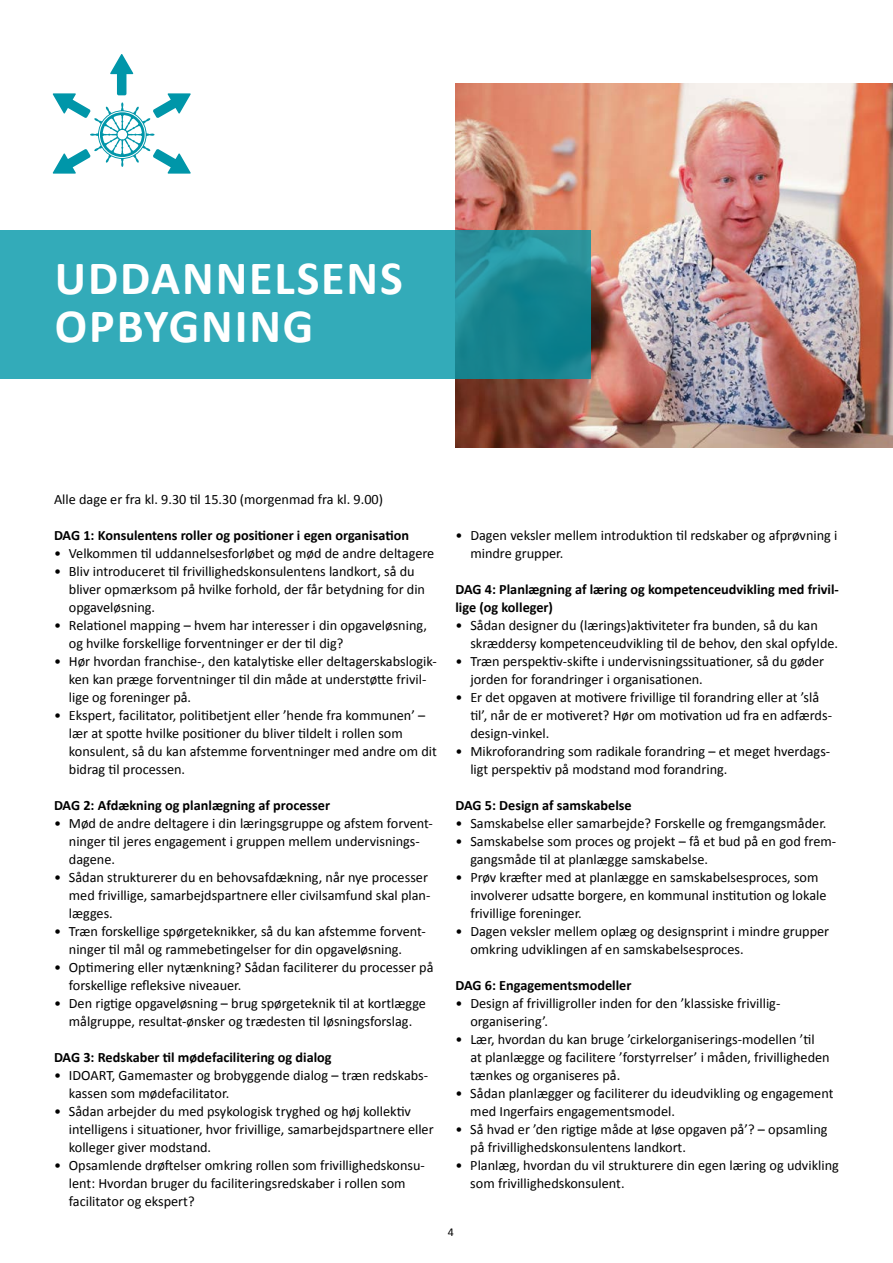
<style>
.page{position:relative;width:893px;height:1263px;background:#fff}
.page>*{position:absolute;margin:0;border:0;box-sizing:border-box;transform-origin:0 0}
.t1{font:700 48px/48px "Calibri";letter-spacing:.04em;color:#fff}
.t2{font:14.25px/18px "Calibri";color:#000}
.t3{font:700 14.25px/18px "Calibri";color:#000}
.t4{font:12px "Calibri";color:#000}
</style>
<div class="page">
<img style="left:455px;top:84px;width:438px;height:363px">
<svg style="left:0;top:230px;width:591px;height:148px;background:#2da2b0"></svg>
<svg style="left:53px;top:54px;width:138px;height:120px"></svg>
<h1 class="t1" style="left:55px;top:252px;width:349px">UDDANNELSENS<br>OPBYGNING</h1>
<p class="t2" style="left:54px;top:490px;width:331px">Alle dage er fra kl. 9.30 til 15.30 (morgenmad fra kl. 9.00)</p>
<p class="t3" style="left:54px;top:526px;width:356px">DAG 1: Konsulentens roller og positioner i egen organisation</p>
<p class="t2" style="left:54px;top:544px;width:382px">• Velkommen til uddannelsesforløbet og mød de andre deltagere</p>
<p class="t2" style="left:69px;top:562px;width:358px;text-indent:-15px">• Bliv introduceret til frivillighedskonsulentens landkort, så du bliver opmærksom på hvilke forhold, der får betydning for din opgaveløsning.</p>
<p class="t2" style="left:69px;top:616px;width:360px;text-indent:-15px">• Relationel mapping – hvem har interesser i din opgaveløsning, og hvilke forskellige forventninger er der til dig?</p>
<p class="t2" style="left:69px;top:652px;width:369px;text-indent:-15px">• Hør hvordan franchise-, den katalytiske eller deltagerskabslogik&shy;ken kan præge forventninger til din måde at understøtte frivil&shy;lige og foreninger på.</p>
<p class="t2" style="left:69px;top:706px;width:370px;text-indent:-15px">• Ekspert, facilitator, politibetjent eller ’hende fra kommunen’ – lær at spotte hvilke positioner du bliver tildelt i rollen som konsulent, så du kan afstemme forventninger med andre om dit bidrag til processen.</p>
<p class="t3" style="left:54px;top:796px;width:278px">DAG 2: Afdækning og planlægning af processer</p>
<p class="t2" style="left:69px;top:814px;width:366px;text-indent:-15px">• Mød de andre deltagere i din læringsgruppe og afstem forvent&shy;ninger til jeres engagement i gruppen mellem undervisnings&shy;dagene.</p>
<p class="t2" style="left:69px;top:868px;width:363px;text-indent:-15px">• Sådan strukturerer du en behovsafdækning, når nye processer med frivillige, samarbejdspartnere eller civilsamfund skal plan&shy;lægges.</p>
<p class="t2" style="left:69px;top:922px;width:358px;text-indent:-15px">• Træn forskellige spørgeteknikker, så du kan afstemme forvent&shy;ninger til mål og rammebetingelser for din opgaveløsning.</p>
<p class="t2" style="left:69px;top:958px;width:366px;text-indent:-15px">• Optimering eller nytænkning? Sådan faciliterer du processer på forskellige refleksive niveauer.</p>
<p class="t2" style="left:54px;top:994px;width:373px;text-align:center">• Den rigtige opgaveløsning – brug spørgeteknik til at kortlægge målgruppe, resultat-ønsker og trædesten til løsningsforslag.</p>
<p class="t3" style="left:54px;top:1048px;width:279px">DAG 3: Redskaber til mødefacilitering og dialog</p>
<p class="t2" style="left:69px;top:1066px;width:361px;text-indent:-15px">• IDOART, Gamemaster og brobyggende dialog – træn redskabs&shy;kassen som mødefacilitator.</p>
<p class="t2" style="left:69px;top:1102px;width:366px;text-indent:-15px">• Sådan arbejder du med psykologisk tryghed og høj kollektiv intelligens i situationer, hvor frivillige, samarbejdspartnere eller kolleger giver modstand.</p>
<p class="t2" style="left:69px;top:1156px;width:358px;text-indent:-15px">• Opsamlende drøftelser omkring rollen som frivillighedskonsu&shy;lent: Hvordan bruger du faciliteringsredskaber i rollen som facilitator og ekspert?</p>
<p class="t2" style="left:470px;top:526px;width:369px;text-indent:-15px">• Dagen veksler mellem introduktion til redskaber og afprøvning i mindre grupper.</p>
<p class="t3" style="left:455px;top:580px;width:385px">DAG 4: Planlægning af læring og kompetenceudvikling med frivil&shy;lige (og kolleger)</p>
<p class="t2" style="left:470px;top:616px;width:369px;text-indent:-15px">• Sådan designer du (lærings)aktiviteter fra bunden, så du kan skræddersy kompetenceudvikling til de behov, den skal opfylde.</p>
<p class="t2" style="left:470px;top:652px;width:355px;text-indent:-15px">• Træn perspektiv-skifte i undervisningssituationer, så du gøder jorden for forandringer i organisationen.</p>
<p class="t2" style="left:470px;top:688px;width:363px;text-indent:-15px">• Er det opgaven at motivere frivillige til forandring eller at ’slå til’, når de er motiveret? Hør om motivation ud fra en adfærds&shy;design-vinkel.</p>
<p class="t2" style="left:470px;top:742px;width:361px;text-indent:-15px">• Mikroforandring som radikale forandring – et meget hverdags&shy;ligt perspektiv på modstand mod forandring.</p>
<p class="t3" style="left:455px;top:796px;width:178px">DAG 5: Design af samskabelse</p>
<p class="t2" style="left:455px;top:814px;width:372px">• Samskabelse eller samarbejde? Forskelle og fremgangsmåder.</p>
<p class="t2" style="left:470px;top:832px;width:367px;text-indent:-15px">• Samskabelse som proces og projekt – få et bud på en god frem&shy;gangsmåde til at planlægge samskabelse.</p>
<p class="t2" style="left:470px;top:868px;width:358px;text-indent:-15px">• Prøv kræfter med at planlægge en samskabelsesproces, som involverer udsatte borgere, en kommunal institution og lokale frivillige foreninger.</p>
<p class="t2" style="left:470px;top:922px;width:360px;text-indent:-15px">• Dagen veksler mellem oplæg og designsprint i mindre grupper omkring udviklingen af en samskabelsesproces.</p>
<p class="t3" style="left:455px;top:976px;width:177px">DAG 6: Engagementsmodeller</p>
<p class="t2" style="left:470px;top:994px;width:312px;text-indent:-15px">• Design af frivilligroller inden for den ’klassiske frivillig&shy;organisering’.</p>
<p class="t2" style="left:470px;top:1030px;width:361px;text-indent:-15px">• Lær, hvordan du kan bruge ’cirkelorganiserings-modellen ’til<br>at planlægge og facilitere ’forstyrrelser’ i måden, frivilligheden tænkes og organiseres på.</p>
<p class="t2" style="left:470px;top:1084px;width:365px;text-indent:-15px">• Sådan planlægger og faciliterer du ideudvikling og engagement med Ingerfairs engagementsmodel.</p>
<p class="t2" style="left:470px;top:1120px;width:359px;text-indent:-15px">• Så hvad er ’den rigtige måde at løse opgaven på’? – opsamling på frivillighedskonsulentens landkort.</p>
<p class="t2" style="left:470px;top:1156px;width:370px;text-indent:-15px">• Planlæg, hvordan du vil strukturere din egen læring og udvikling som frivillighedskonsulent.</p>
<p class="t4" style="left:448px;top:1223px;width:8px">4</p>
</div>
